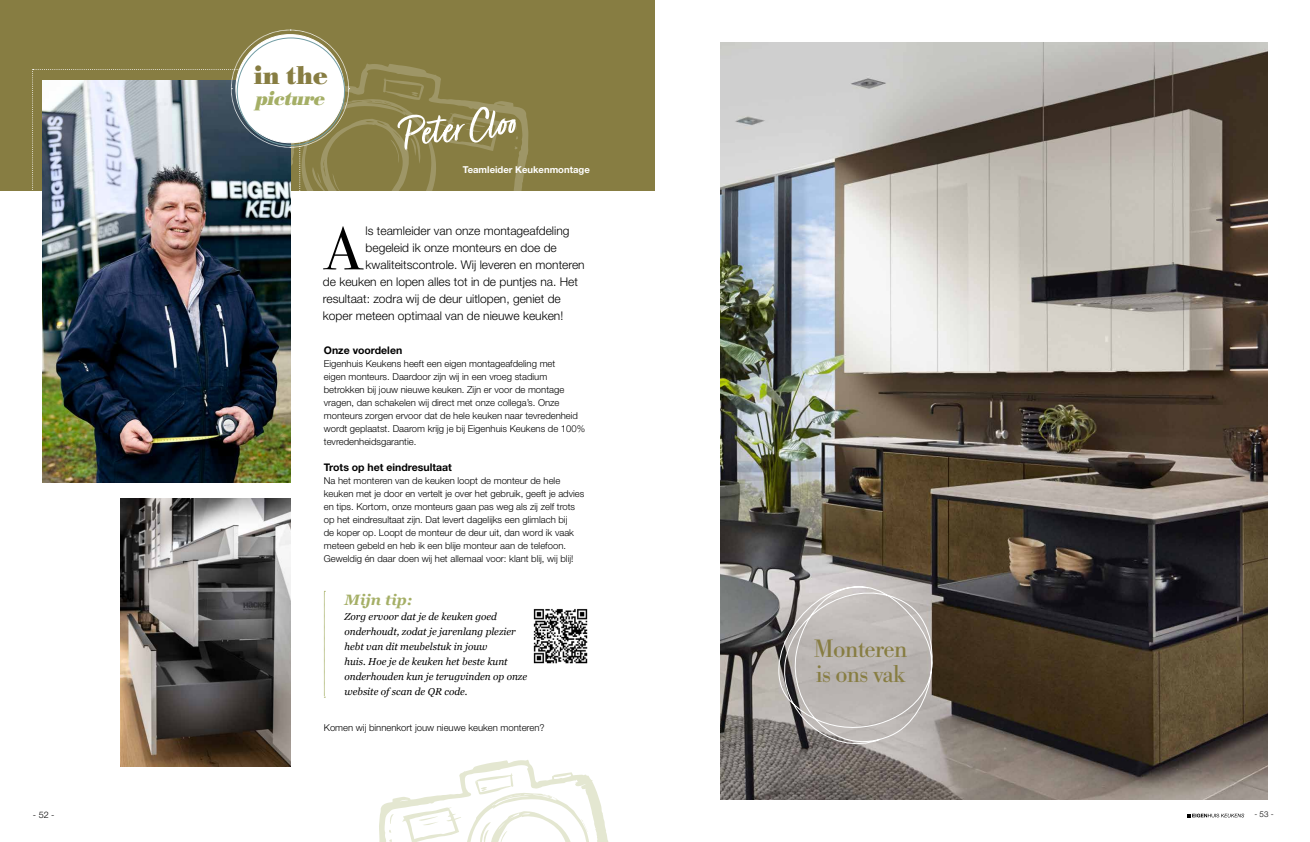
<style>
.page{position:relative;width:1310px;height:842px;background:#fff}
.page>*{position:absolute;margin:0;border:0;box-sizing:border-box;transform-origin:0 0}
.t1{font:60.9px "Bodoni Svty Two OSITCTT";color:#000}
.t2{font:700 26.7px "Bodoni URW";color:#877d42}
.t3{font:26.2px "Bodoni URW";letter-spacing:-.03em;color:#877d42}
.t4{font:25.5px "Bodoni URW";letter-spacing:-.03em;color:#877d42}
.t5{font:italic 700 20.2px "Bodoni URW";letter-spacing:-.02em;color:#a5af66}
.t6{font:italic 700 15px "Georgia";color:#a5af66}
.t7{font:300 12px "Helvetica Neue LT Std";color:#000}
.t8{font:700 10.5px "Helvetica Neue LT Std";color:#000}
.t9{font:italic 10px/15px "Georgia";color:#000}
.t10{font:300 9.5px/13px "Helvetica Neue LT Std";color:#000}
.t11{font:700 9.5px "Helvetica Neue LT Std";color:#fff}
.t12{font:300 9px "Helvetica Neue LT Std";color:#000}
.t13{font:300 8px "Helvetica Neue LT Std";color:#000}
</style>
<div class="page">
<svg style="left:379px;top:760px;width:230px;height:82px"></svg>
<div style="left:0;top:0;width:655px;height:190px;background:#877d42"></div>
<img style="left:720px;top:43px;width:547px;height:756px">
<svg style="left:290px;top:107px;width:238px;height:143px"></svg>
<img style="left:121px;top:499px;width:169px;height:268px">
<img style="left:43px;top:239px;width:247px;height:244px">
<svg style="left:32px;top:29px;width:486px;height:210px"></svg>
<svg style="left:324px;top:591px;width:1px;height:107px"></svg>
<svg style="left:755px;top:560px;width:236px;height:212px;background:#938d88"></svg>
<img style="left:533px;top:609px;width:55px;height:55px">
<svg style="left:1184px;top:811px;width:63px;height:9px"></svg>
<svg style="left:1187px;top:814px;width:57px;height:3px"></svg>
<div style="left:1245px;top:811px;width:38px;height:9px;background:#fff"></div>
<h2 class="t2" style="left:254px;top:60px;width:76px">in the</h2>
<h3 class="t5" style="left:256px;top:87px;width:71px">picture</h3>
<p class="t11" style="left:463px;top:164px;width:128px">Teamleider Keukenmontage</p>
<h1 class="t1" style="left:324px;top:212px;width:38px">A</h1>
<p class="t7" style="left:366px;top:224px;width:205px">ls teamleider van onze montageafdeling</p>
<p class="t7" style="left:366px;top:241px;width:193px">begeleid ik onze monteurs en doe de</p>
<p class="t7" style="left:366px;top:258px;width:221px">kwaliteitscontrole. Wij leveren en monteren</p>
<p class="t7" style="left:323px;top:275px;width:256px">de keuken en lopen alles tot in de puntjes na. Het</p>
<p class="t7" style="left:323px;top:292px;width:239px">resultaat: zodra wij de deur uitlopen, geniet de</p>
<p class="t7" style="left:323px;top:309px;width:242px">koper meteen optimaal van de nieuwe keuken!</p>
<p class="t8" style="left:324px;top:344px;width:80px">Onze voordelen</p>
<p class="t10" style="left:324px;top:357px;width:263px">Eigenhuis Keukens heeft een eigen montageafdeling met<br>eigen monteurs. Daardoor zijn wij in een vroeg stadium betrokken bij jouw nieuwe keuken. Zijn er voor de montage vragen, dan schakelen wij direct met onze collega’s. Onze monteurs zorgen ervoor dat de hele keuken naar tevredenheid wordt geplaatst. Daarom krijg je bij Eigenhuis Keukens de 100% tevredenheidsgarantie.</p>
<p class="t8" style="left:324px;top:461px;width:129px">Trots op het eindresultaat</p>
<p class="t10" style="left:324px;top:474px;width:262px">Na het monteren van de keuken loopt de monteur de hele keuken met je door en vertelt je over het gebruik, geeft je advies en tips. Kortom, onze monteurs gaan pas weg als zij zelf trots op het eindresultaat zijn. Dat levert dagelijks een glimlach bij<br>de koper op. Loopt de monteur de deur uit, dan word ik vaak meteen gebeld en heb ik een blije monteur aan de telefoon.<br>Geweldig én daar doen wij het allemaal voor: klant blij, wij blij!</p>
<h3 class="t6" style="left:344px;top:588px;width:69px">Mijn tip:</h3>
<p class="t9" style="left:344px;top:608px;width:184px">Zorg ervoor dat je de keuken goed onderhoudt, zodat je jarenlang plezier hebt van dit meubelstuk in jouw<br>huis. Hoe je de keuken het beste kunt onderhouden kun je terugvinden op onze website of scan de QR code.</p>
<p class="t10" style="left:324px;top:721px;width:222px">Komen wij binnenkort jouw nieuwe keuken monteren?</p>
<h3 class="t3" style="left:814px;top:633px;width:95px">Monteren</h3>
<h3 class="t4" style="left:816px;top:659px;width:91px">is ons vak</h3>
<p class="t12" style="left:33px;top:809px;width:23px">- 52 -</p>
<p class="t13" style="left:1254px;top:810px;width:21px">- 53 -</p>
</div>
